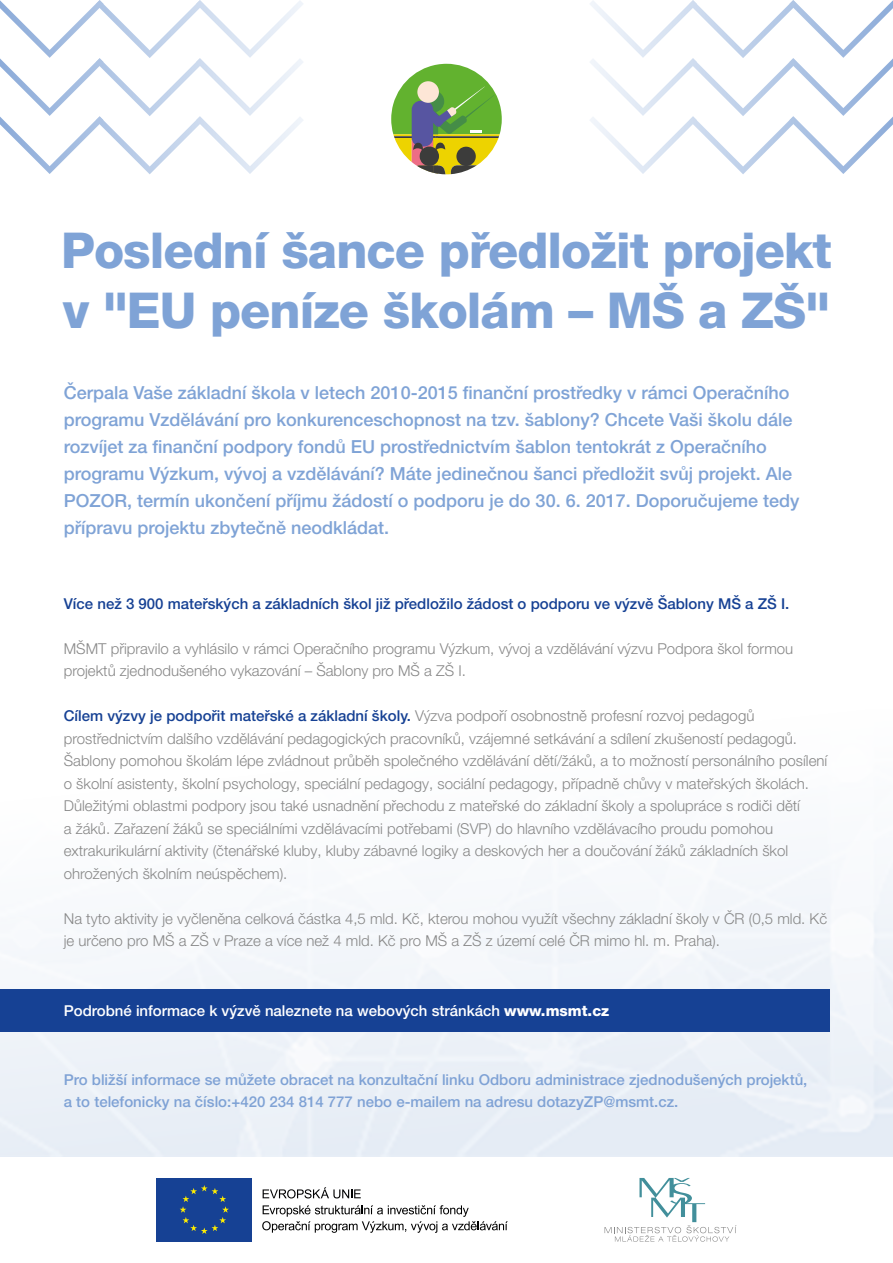
<style>
.page{position:relative;width:893px;height:1263px;background:#fff}
.page>*{position:absolute;margin:0;border:0;box-sizing:border-box;transform-origin:0 0}
.t1{font:800 49.5px/60px "Helvetica Neue LT Pro";letter-spacing:-.02em;color:#7fa3d6}
.t2{font:500 18px/27px "Helvetica Neue LT Pro";color:#7fa3d6}
.t3{font:300 15px/22.5px "Helvetica Neue LT Pro";color:#878787}
.t4{font:500 15px/22.5px "Helvetica Neue LT Pro";color:#7fa2d5}
.t5{font:500 15px "Helvetica Neue LT Pro";color:#164194}
.t6{font:500 15px "Helvetica Neue LT Pro";color:#fff}
.s1{font-weight:500;color:#164194}
.s2{font-weight:800}
</style>
<div class="page">
<div style="left:0;top:709px;width:893px;height:447px;background:linear-gradient(to right,#f5f7fb,#f2f5fa)"></div>
<svg style="left:604px;top:1178px;width:132px;height:64px"></svg>
<svg style="left:263px;top:1187px;width:98px;height:11px"></svg>
<svg style="left:262px;top:1205px;width:246px;height:28px"></svg>
<div style="left:156px;top:1178px;width:96px;height:64px;background:#164194"></div>
<svg style="left:180px;top:1185px;width:49px;height:49px"></svg>
<div style="left:0;top:989px;width:829px;height:42px;background:#164194"></div>
<svg style="left:391px;top:64px;width:111px;height:110px"></svg>
<div style="left:417px;top:81px;width:22px;height:22px;background:#fde6d6;border-radius:50%"></div>
<svg style="left:0;top:0;width:303px;height:174px"></svg>
<svg style="left:590px;top:0;width:303px;height:174px"></svg>
<h1 class="t1" style="left:61px;top:220px;width:772px">Poslední šance předložit projekt v "EU peníze školám – MŠ a ZŠ"</h1>
<p class="t2" style="left:64px;top:379px;width:737px">Čerpala Vaše základní škola v letech 2010-2015 finanční prostředky v rámci Operačního programu Vzdělávání pro konkurenceschopnost na tzv. šablony? Chcete Vaši školu dále rozvíjet za finanční podpory fondů EU prostřednictvím šablon tentokrát z Operačního programu Výzkum, vývoj a vzdělávání? Máte jedinečnou šanci předložit svůj projekt. Ale POZOR, termín ukončení příjmu žádostí o podporu je do 30. 6. 2017. Doporučujeme tedy přípravu projektu zbytečně neodkládat.</p>
<p class="t5" style="left:64px;top:594px;width:727px">Více než 3 900 mateřských a základních škol již předložilo žádost o podporu ve výzvě Šablony MŠ a ZŠ I.</p>
<p class="t3" style="left:64px;top:637px;width:731px">MŠMT připravilo a vyhlásilo v rámci Operačního programu Výzkum, vývoj a vzdělávání výzvu Podpora škol formou projektů zjednodušeného vykazování – Šablony pro MŠ a ZŠ I.</p>
<p class="t3" style="left:64px;top:704px;width:765px"><span class="s1">Cílem výzvy je podpořit mateřské a základní školy.</span> Výzva podpoří osobnostně profesní rozvoj pedagogů prostřednictvím dalšího vzdělávání pedagogických pracovníků, vzájemné setkávání a sdílení zkušeností pedagogů.<br>Šablony pomohou školám lépe zvládnout průběh společného vzdělávání dětí/žáků, a to možností personálního posílení o školní asistenty, školní psychology, speciální pedagogy, sociální pedagogy, případně chůvy v mateřských školách.<br>Důležitými oblastmi podpory jsou také usnadnění přechodu z mateřské do základní školy a spolupráce s rodiči dětí<br>a žáků. Zařazení žáků se speciálními vzdělávacími potřebami (SVP) do hlavního vzdělávacího proudu pomohou extrakurikulární aktivity (čtenářské kluby, kluby zábavné logiky a deskových her a doučování žáků základních škol ohrožených školním neúspěchem).</p>
<p class="t3" style="left:64px;top:907px;width:765px">Na tyto aktivity je vyčleněna celková částka 4,5 mld. Kč, kterou mohou využít všechny základní školy v ČR (0,5 mld. Kč je určeno pro MŠ a ZŠ v Praze a více než 4 mld. Kč pro MŠ a ZŠ z území celé ČR mimo hl. m. Praha).</p>
<p class="t6" style="left:64px;top:1001px;width:547px">Podrobné informace k výzvě naleznete na webových stránkách <span class="s2">www.msmt.cz</span></p>
<p class="t4" style="left:64px;top:1068px;width:745px">Pro bližší informace se můžete obracet na konzultační linku Odboru administrace zjednodušených projektů, a to telefonicky na číslo:+420 234 814 777 nebo e-mailem na adresu dotazyZP@msmt.cz.</p>
</div>
